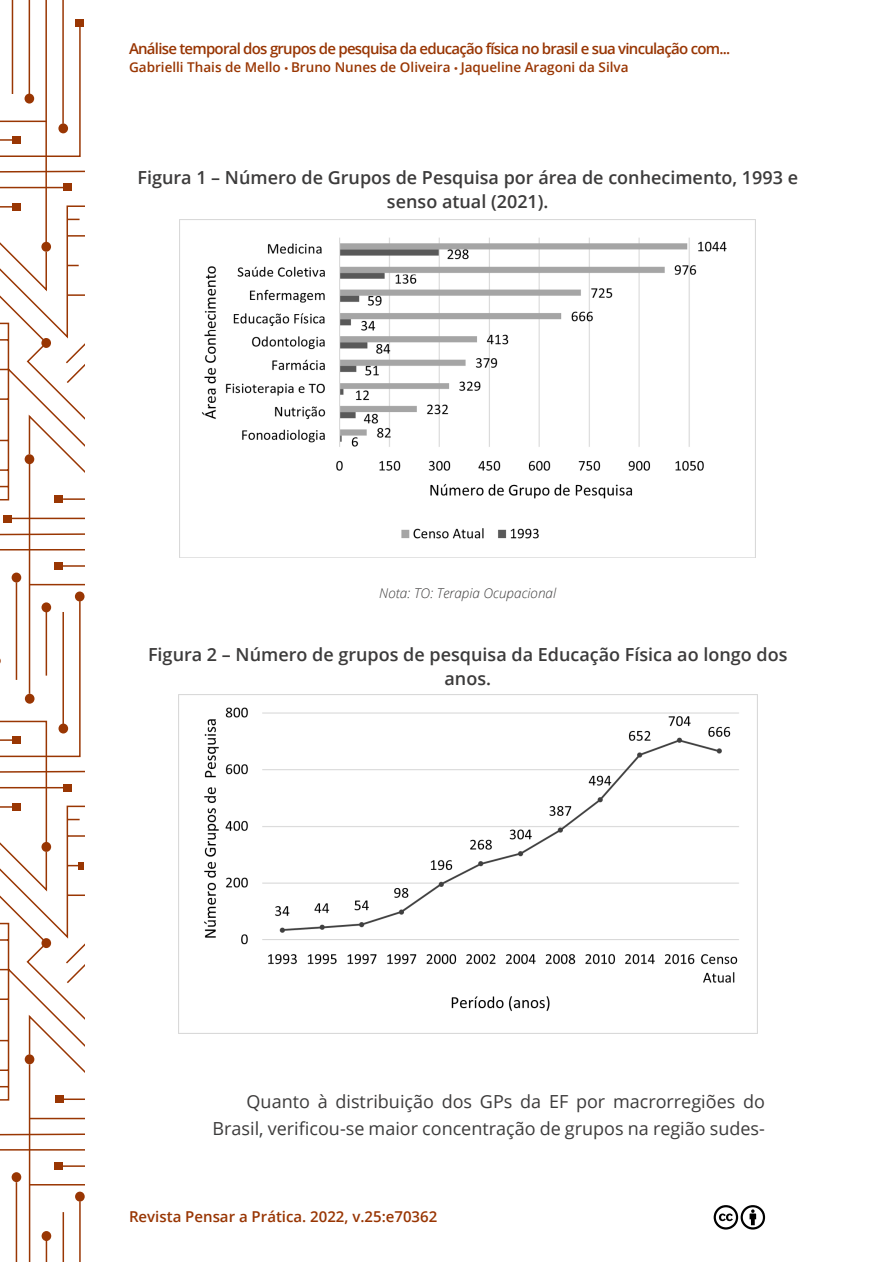
<style>
.page{position:relative;width:893px;height:1263px;background:#fff}
.page>*{position:absolute;margin:0;border:0;box-sizing:border-box;transform-origin:0 0}
.t1{font:600 18px/24px "Open Sans";color:#3c3b3b;text-align:center}
.t2{font:18px/27px "Open Sans";color:#3c3b3b;text-align:right}
.t3{font:600 15px "Open Sans";letter-spacing:-.05em;color:#983503}
.t4{font:600 15px "Open Sans";color:#983503}
.t5{font:600 13.5px "Open Sans";color:#993603}
.t6{font:italic 300 13.5px "Open Sans";color:#3c3b3b}
.s1{font-family:"Myriad Pro";font-weight:400;color:#9e3f0f}
</style>
<div class="page">
<hr style="left:12px;top:0;width:1px;height:94px;background:#993603">
<hr style="left:29px;top:0;width:1px;height:94px;background:#993603">
<hr style="left:45px;top:0;width:2px;height:242px;background:#993603">
<hr style="left:62px;top:0;width:2px;height:124px;background:#993603">
<svg style="left:11px;top:25px;width:73px;height:95px"></svg>
<div style="left:76px;top:19px;width:8px;height:7px;background:#993603"></div>
<svg style="left:0;top:120px;width:84px;height:202px"></svg>
<svg style="left:0;top:881px;width:84px;height:380px"></svg>
<div style="left:42px;top:1231px;width:9px;height:10px;background:#993603;border-radius:50%"></div>
<svg style="left:0;top:922px;width:84px;height:314px"></svg>
<svg style="left:0;top:322px;width:84px;height:559px"></svg>
<svg style="left:713px;top:1205px;width:53px;height:25px"></svg>
<img style="left:180px;top:220px;width:576px;height:338px">
<img style="left:178px;top:695px;width:561px;height:338px">
<p class="t3" style="left:129px;top:38px;width:603px">Análise temporal dos grupos de pesquisa da educação física no brasil e sua vinculação com...</p>
<p class="t5" style="left:129px;top:58px;width:501px">Gabrielli Thais de Mello <span class="s1">•</span> Bruno Nunes de Oliveira <span class="s1">•</span> Jaqueline Aragoni da Silva</p>
<p class="t1" style="left:137px;top:165px;width:662px">Figura 1 – Número de Grupos de Pesquisa por área de conhecimento, 1993 e senso atual (2021).</p>
<p class="t6" style="left:379px;top:584px;width:178px">Nota: TO: Terapia Ocupacional</p>
<p class="t1" style="left:148px;top:642px;width:641px">Figura 2 – Número de grupos de pesquisa da Educação Física ao longo dos anos.</p>
<p class="t2" style="left:213px;top:1087px;width:554px">Quanto à distribuição dos GPs da EF por macrorregiões do<br>Brasil, verificou-se maior concentração de grupos na região sudes-</p>
<p class="t4" style="left:129px;top:1206px;width:310px">Revista Pensar a Prática. 2022, v.25:e70362</p>
</div>
